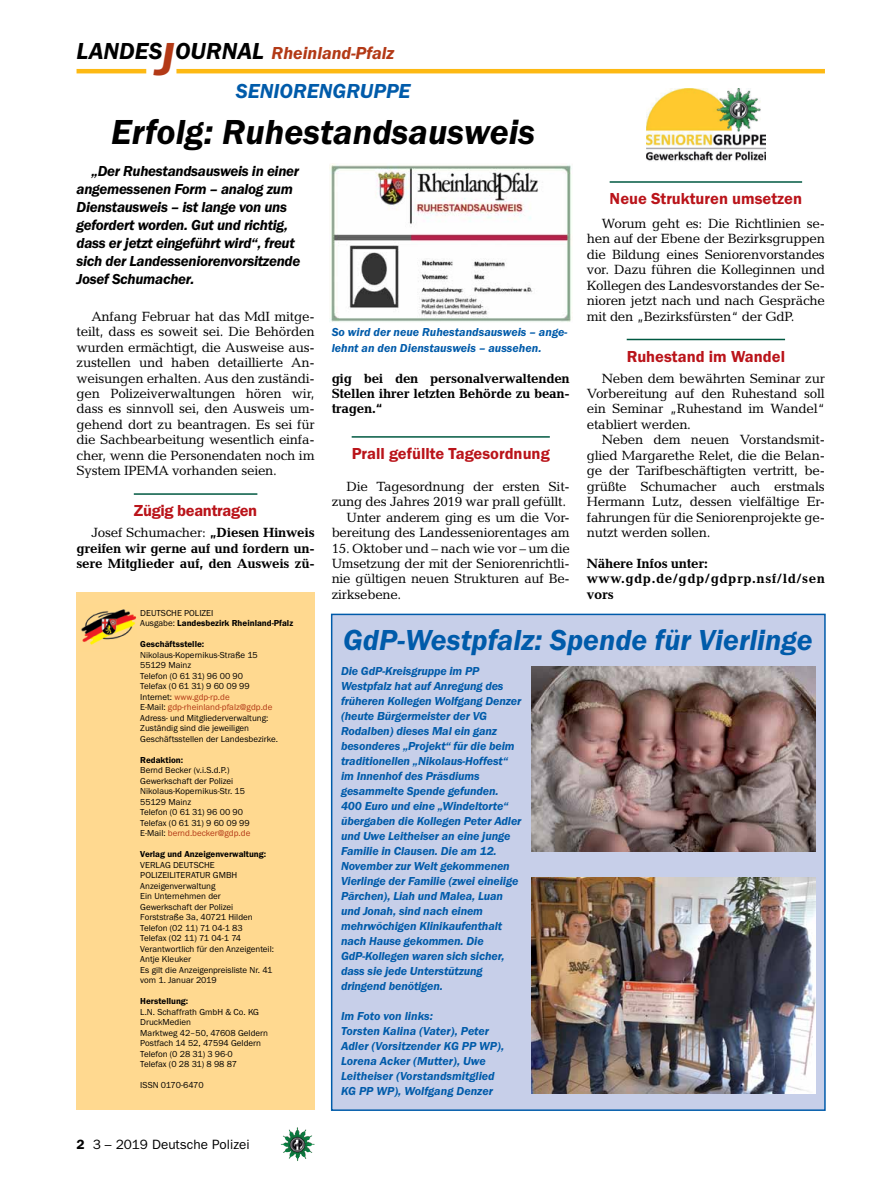
<style>
.page{position:relative;width:893px;height:1191px;background:#fff}
.page>*{position:absolute;margin:0;border:0;box-sizing:border-box;transform-origin:0 0}
.t1{font:italic 600 36px "Franklin Gothic Itc T";color:#000}
.t2{font:italic 600 30px "Franklin Gothic Itc T";color:#005baa}
.t3{font:italic 600 21px "Franklin Gothic Itc T";color:#005baa}
.t4{font:italic 600 18px "Franklin Gothic Itc T";color:#b33916}
.t5{font:600 16.5px "Franklin Gothic Itc T";color:#ba141a}
.t6{font:600 16.5px "Franklin Gothic Itc T";letter-spacing:-.02em;color:#ba141a}
.t7{font:italic 600 15px/18px "Franklin Gothic Itc T";letter-spacing:-.02em;color:#000}
.t8{font:13.5px/15.5px "Candida";letter-spacing:-.02em;color:#000;text-align:justify}
.t9{font:700 13.5px/15.5px "Candida";letter-spacing:-.02em;color:#000;text-align:justify}
.t10{font:700 13.5px/15.5px "Candida";letter-spacing:.01em;color:#000}
.t11{font:13.5px "Franklin Gothic";color:#000}
.t12{font:italic 600 12px/15px "Franklin Gothic Itc T";letter-spacing:-.01em;color:#005baa}
.t13{font:9px/10.5px "Franklin Gothic Itc T";color:#000}
.t14{font:600 9px/10.5px "Franklin Gothic Itc T";color:#000}
.s1{font-size:24px;color:#000}
.s2{font-size:48px}
.s3{font-weight:400}
.s4{color:#b33916}
.s5{font-weight:600}
</style>
<div class="page">
<hr style="left:77px;top:69px;width:69px;height:4px;background:#fdb913">
<hr style="left:176px;top:69px;width:649px;height:4px;background:#fdb913">
<img style="left:281px;top:1128px;width:16px;height:24px">
<div style="left:331px;top:613px;width:495px;height:498px;background:#c7cfe9;border:2px solid #005baa"></div>
<div style="left:77px;top:592px;width:238px;height:518px;background:#ffd990"></div>
<img style="left:81px;top:609px;width:56px;height:36px">
<img style="left:646px;top:88px;width:120px;height:73px">
<img style="left:329px;top:164px;width:243px;height:158px">
<hr style="left:134px;top:493px;width:123px;height:2px;background:#005941">
<hr style="left:352px;top:436px;width:198px;height:1px;background:#005941">
<hr style="left:610px;top:181px;width:192px;height:2px;background:#005941">
<hr style="left:627px;top:339px;width:158px;height:1px;background:#005941">
<img style="left:531px;top:666px;width:285px;height:185px">
<img style="left:531px;top:877px;width:285px;height:216px">
<h3 class="t4" style="left:77px;top:42px;width:319px"><span class="s1">LANDES</span><span class="s2">J</span><span class="s1">OURNAL</span> Rheinland-Pfalz</h3>
<h3 class="t3" style="left:236px;top:79px;width:26px">Senioren</h3>
<h3 class="t3" style="left:333px;top:79px;width:28px">gruppe</h3>
<h1 class="t1" style="left:111px;top:111px;width:425px">Erfolg: Ruhestandsausweis</h1>
<p class="t7" style="left:77px;top:162px;width:225px;text-indent:15px">„Der Ruhestandsausweis in einer angemessenen Form – analog zum<br>Dienstausweis – ist lange von uns gefordert worden. Gut und richtig, dass er jetzt eingeführt wird“, freut sich der Landesseniorenvorsitzende<br>Josef Schumacher.</p>
<p class="t8" style="left:77px;top:308px;width:240px;text-indent:15px">Anfang Februar hat das MdI mitge&shy;teilt, dass es soweit sei. Die Behörden wurden ermächtigt, die Ausweise aus&shy;zustellen und haben detaillierte An&shy;weisungen erhalten. Aus den zuständi&shy;gen Polizeiverwaltungen hören wir, dass es sinnvoll sei, den Ausweis um&shy;gehend dort zu beantragen. Es sei für die Sachbearbeitung wesentlich einfa&shy;cher, wenn die Personendaten noch im System IPEMA vorhanden seien.</p>
<p class="t6" style="left:134px;top:501px;width:125px">Zügig beantragen</p>
<p class="t9" style="left:77px;top:525px;width:240px;text-indent:15px"><span class="s3">Josef Schumacher:</span> „Diesen Hinweis greifen wir gerne auf und fordern un&shy;sere Mitglieder auf, den Ausweis zü-</p>
<p class="t12" style="left:332px;top:324px;width:237px;line-height:15.5px">So wird der neue Ruhestandsausweis – ange&shy;lehnt an den Dienstausweis – aussehen.</p>
<p class="t9" style="left:332px;top:370px;width:240px">gig bei den personalverwaltenden Stellen ihrer letzten Behörde zu bean&shy;tragen.“</p>
<p class="t5" style="left:352px;top:444px;width:200px">Prall gefüllte Tagesordnung</p>
<p class="t8" style="left:332px;top:478px;width:240px;text-align:right">Die Tagesordnung der ersten Sit&shy;zung des Jahres 2019 war prall gefüllt.<br>Unter anderem ging es um die Vor&shy;bereitung des Landesseniorentages am</p>
<p class="t8" style="left:332px;top:540px;width:240px">15. Oktober und – nach wie vor – um die Umsetzung der mit der Seniorenrichtli&shy;nie gültigen neuen Strukturen auf Be&shy;zirksebene.</p>
<p class="t5" style="left:610px;top:189px;width:194px">Neue Strukturen umsetzen</p>
<p class="t8" style="left:587px;top:216px;width:240px;text-indent:15px">Worum geht es: Die Richtlinien se&shy;hen auf der Ebene der Bezirksgruppen die Bildung eines Seniorenvorstandes vor. Dazu führen die Kolleginnen und Kollegen des Landesvorstandes der Se&shy;nioren jetzt nach und nach Gespräche mit den „Bezirksfürsten“ der GdP.</p>
<p class="t5" style="left:627px;top:346px;width:160px">Ruhestand im Wandel</p>
<p class="t8" style="left:587px;top:370px;width:240px;text-indent:15px">Neben dem bewährten Seminar zur Vorbereitung auf den Ruhestand soll ein Seminar „Ruhestand im Wandel“ etabliert werden.</p>
<p class="t8" style="left:587px;top:432px;width:240px;text-indent:15px">Neben dem neuen Vorstandsmit&shy;glied Margarethe Relet, die die Belan&shy;ge der Tarifbeschäftigten vertritt, be&shy;grüßte Schumacher auch erstmals Hermann Lutz, dessen vielfältige Er&shy;fahrungen für die Seniorenprojekte ge&shy;nutzt werden sollen.</p>
<p class="t10" style="left:587px;top:555px;width:240px">Nähere Infos unter: www.gdp.de/gdp/gdprp.nsf/ld/sen vors</p>
<p class="t14" style="left:140px;top:607px;width:154px"><span class="s3">DEUTSCHE POLIZEI<br>Ausgabe:</span> Landesbezirk Rheinland-Pfalz</p>
<p class="t14" style="left:140px;top:638px;width:65px">Geschäftsstelle:</p>
<p class="t13" style="left:140px;top:649px;width:139px">Nikolaus-Kopernikus-Straße 15<br>55129 Mainz<br>Telefon (0 61 31) 96 00 90<br>Telefax (0 61 31) 9 60 09 99<br>Internet: <span class="s4">www.gdp-rp.de<br></span>E-Mail: <span class="s4">gdp-rheinland-pfalz@gdp.de<br></span>Adress- und Mitgliederverwaltung:<br>Zuständig sind die jeweiligen<br>Geschäftsstellen der Landesbezirke.</p>
<p class="t14" style="left:140px;top:754px;width:44px">Redaktion:</p>
<p class="t13" style="left:140px;top:764px;width:112px">Bernd Becker (v.i.S.d.P.)<br>Gewerkschaft der Polizei<br>Nikolaus-Kopernikus-Str. 15<br>55129 Mainz<br>Telefon (0 61 31) 96 00 90<br>Telefax (0 61 31) 9 60 09 99<br>E-Mail: <span class="s4">bernd.becker@gdp.de</span></p>
<p class="t14" style="left:140px;top:848px;width:127px">Verlag und Anzeigenverwaltung:</p>
<p class="t13" style="left:140px;top:859px;width:135px">VERLAG DEUTSCHE<br>POLIZEILITERATUR GMBH<br>Anzeigenverwaltung<br>Ein Unternehmen der<br>Gewerkschaft der Polizei<br>Forststraße 3a, 40721 Hilden<br>Telefon (02 11) 71 04-1 83<br>Telefax (02 11) 71 04-1 74<br>Verantwortlich für den Anzeigenteil:<br>Antje Kleuker<br>Es gilt die Anzeigenpreisliste Nr. 41 vom 1. Januar 2019</p>
<p class="t14" style="left:140px;top:996px;width:50px">Herstellung:</p>
<p class="t13" style="left:140px;top:1006px;width:129px">L.N. Schaffrath GmbH &amp; Co. KG<br>DruckMedien<br>Marktweg 42–50, 47608 Geldern<br>Postfach 14 52, 47594 Geldern<br>Telefon (0 28 31) 3 96-0<br>Telefax (0 28 31) 8 98 87</p>
<p class="t13" style="left:140px;top:1080px;width:65px">ISSN 0170-6470</p>
<p class="t11" style="left:77px;top:1136px;width:175px"><span class="s5">2</span> 3 – 2019 Deutsche Polizei</p>
<h2 class="t2" style="left:343px;top:622px;width:471px">GdP-Westpfalz: Spende für Vierlinge</h2>
<p class="t12" style="left:341px;top:663px;width:182px">Die GdP-Kreisgruppe im PP<br>Westpfalz hat auf Anregung des früheren Kollegen Wolfgang Denzer (heute Bürgermeister der VG<br>Rodalben) dieses Mal ein ganz besonderes „Projekt“ für die beim traditionellen „Nikolaus-Hoffest“ im Innenhof des Präsdiums gesammelte Spende gefunden.<br>400 Euro und eine „Windeltorte“ übergaben die Kollegen Peter Adler und Uwe Leitheiser an eine junge<br>Familie in Clausen. Die am 12.<br>November zur Welt gekommenen<br>Vierlinge der Familie (zwei eineiige<br>Pärchen), Liah und Malea, Luan und Jonah, sind nach einem mehrwöchigen Klinikaufenthalt nach Hause gekommen. Die<br>GdP-Kollegen waren sich sicher, dass sie jede Unterstützung dringend benötigen.</p>
<p class="t12" style="left:341px;top:1008px;width:165px">Im Foto von links:<br>Torsten Kalina (Vater), Peter<br>Adler (Vorsitzender KG PP WP),<br>Lorena Acker (Mutter), Uwe<br>Leitheiser (Vorstandsmitglied<br>KG PP WP), Wolfgang Denzer</p>
</div>
